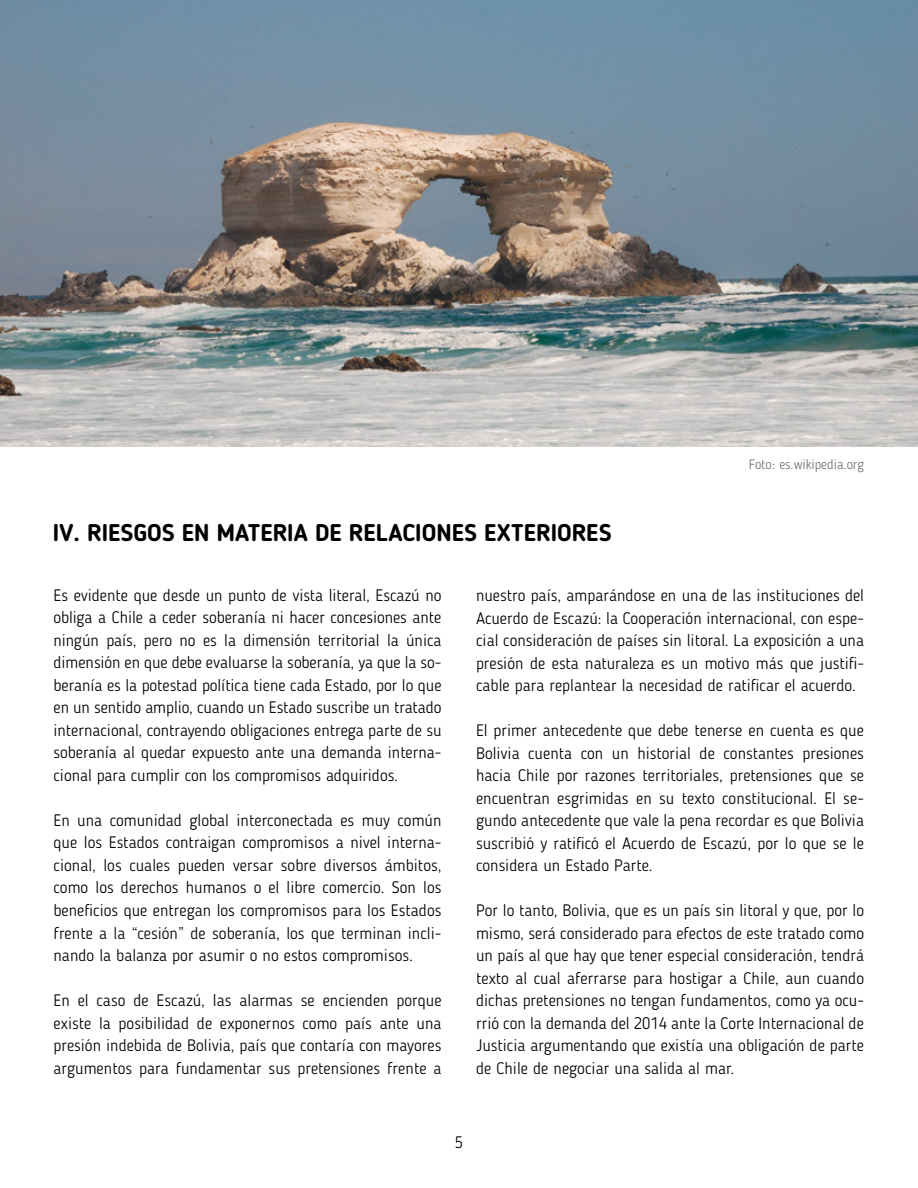
<style>
.page{position:relative;width:918px;height:1188px;background:#fff}
.page>*{position:absolute;margin:0;border:0;box-sizing:border-box;transform-origin:0 0}
.t1{font:700 24px "Blogger Sans";color:#000}
.t2{font:300 16.5px/22.5px "Blogger Sans";letter-spacing:.005em;color:#000;text-align:justify}
.t3{font:300 13.5px "Blogger Sans";color:#706f6f}
</style>
<div class="page">
<img style="left:0;top:0;width:918px;height:446px">
<h1 class="t1" style="left:53px;top:518px;width:560px">IV. RIESGOS EN MATERIA DE RELACIONES EXTERIORES</h1>
<p class="t3" style="left:749px;top:456px;width:117px">Foto: es.wikipedia.org</p>
<p class="t2" style="left:54px;top:584px;width:390px">Es evidente que desde un punto de vista literal, Escazú no obliga a Chile a ceder soberanía ni hacer concesiones ante ningún país, pero no es la dimensión territorial la única dimensión en que debe evaluarse la soberanía, ya que la so&shy;beranía es la potestad política tiene cada Estado, por lo que en un sentido amplio, cuando un Estado suscribe un tratado internacional, contrayendo obligaciones entrega parte de su soberanía al quedar expuesto ante una demanda interna&shy;cional para cumplir con los compromisos adquiridos.</p>
<p class="t2" style="left:54px;top:809px;width:389px">En una comunidad global interconectada es muy común que los Estados contraigan compromisos a nivel interna&shy;cional, los cuales pueden versar sobre diversos ámbitos, como los derechos humanos o el libre comercio. Son los beneficios que entregan los compromisos para los Estados frente a la “cesión” de soberanía, los que terminan incli&shy;nando la balanza por asumir o no estos compromisos.</p>
<p class="t2" style="left:54px;top:989px;width:390px">En el caso de Escazú, las alarmas se encienden porque existe la posibilidad de exponernos como país ante una presión indebida de Bolivia, país que contaría con mayores argumentos para fundamentar sus pretensiones frente a</p>
<p class="t2" style="left:476px;top:584px;width:390px">nuestro país, amparándose en una de las instituciones del Acuerdo de Escazú: la Cooperación internacional, con espe&shy;cial consideración de países sin litoral. La exposición a una presión de esta naturaleza es un motivo más que justifi&shy;cable para replantear la necesidad de ratificar el acuerdo.</p>
<p class="t2" style="left:476px;top:719px;width:390px">El primer antecedente que debe tenerse en cuenta es que Bolivia cuenta con un historial de constantes presiones hacia Chile por razones territoriales, pretensiones que se encuentran esgrimidas en su texto constitucional. El se&shy;gundo antecedente que vale la pena recordar es que Bolivia suscribió y ratificó el Acuerdo de Escazú, por lo que se le considera un Estado Parte.</p>
<p class="t2" style="left:476px;top:899px;width:390px">Por lo tanto, Bolivia, que es un país sin litoral y que, por lo mismo, será considerado para efectos de este tratado como un país al que hay que tener especial consideración, tendrá texto al cual aferrarse para hostigar a Chile, aun cuando dichas pretensiones no tengan fundamentos, como ya ocu&shy;rrió con la demanda del 2014 ante la Corte Internacional de Justicia argumentando que existía una obligación de parte de Chile de negociar una salida al mar.</p>
<p class="t2" style="left:455px;top:1131px;width:10px">5</p>
</div>
